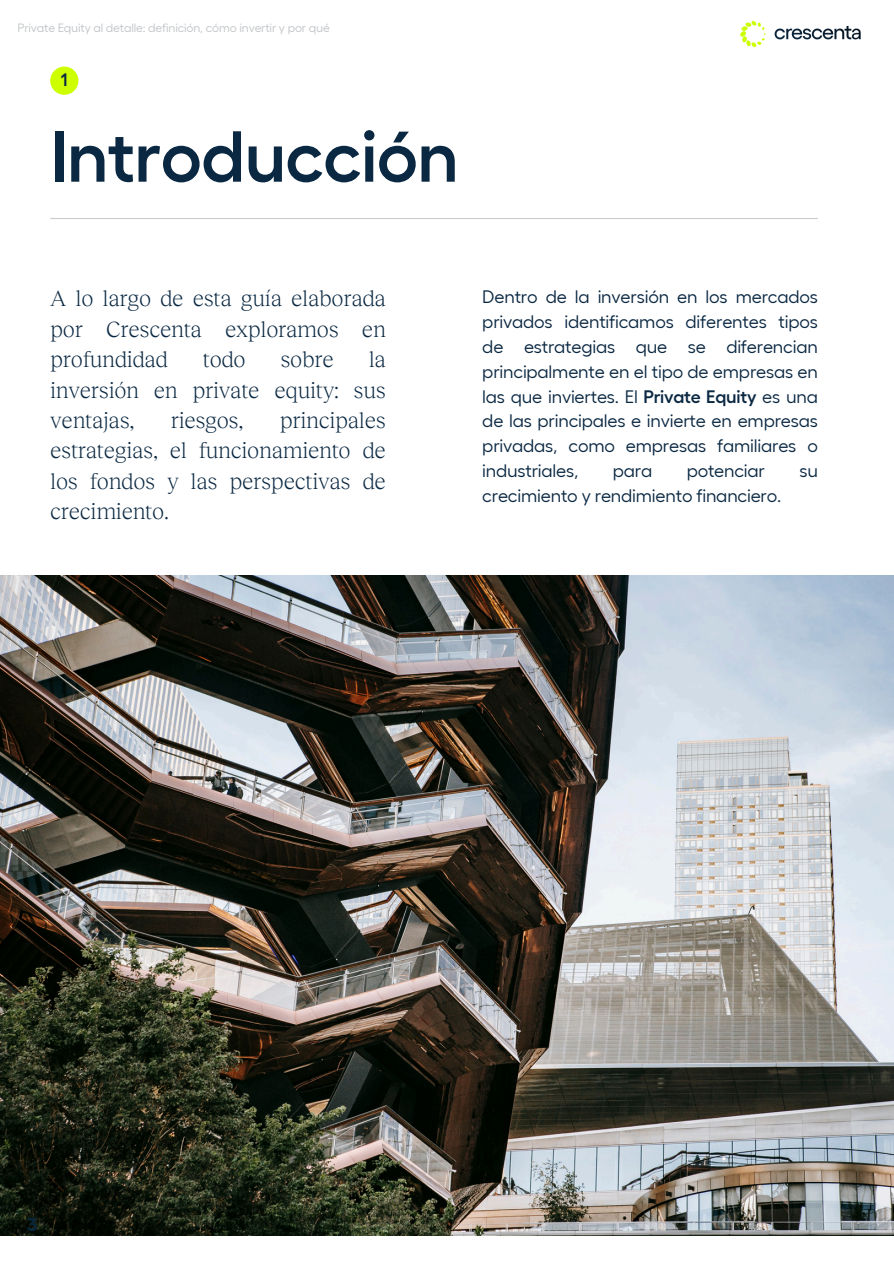
<style>
.page{position:relative;width:894px;height:1264px;background:#fff}
.page>*{position:absolute;margin:0;border:0;box-sizing:border-box;transform-origin:0 0}
.t1{font:600 72px "Fellix";letter-spacing:-.01em;color:#0a2842}
.t2{font:300 22.5px/30.3px "Reckless Neue";letter-spacing:-.01em;color:#0a2842;text-align:justify}
.t3{font:18px/24.8px "Fellix";letter-spacing:-.01em;color:#0a2842;text-align:justify}
.t4{font:600 18px "Fellix";color:#0a2842}
.t5{font:12px "Fellix";letter-spacing:-.01em;color:#c1c4c7}
.s1{font-weight:600}
</style>
<div class="page">
<img style="left:740px;top:20px;width:121px;height:28px">
<svg style="left:50px;top:67px;width:28px;height:28px"></svg>
<hr style="left:50px;top:218px;width:767px;height:1px;background:#929292">
<img style="left:0;top:575px;width:893px;height:660px">
<p class="t5" style="left:17px;top:21px;width:314px">Private Equity al detalle: definición, cómo invertir y por qué</p>
<p class="t4" style="left:61px;top:70px;width:8px">1</p>
<p class="t1" style="left:50px;top:116px;width:410px">Introducción</p>
<h1 class="t2" style="left:50px;top:283px;width:337px">A lo largo de esta guía elaborada por Crescenta exploramos en profundidad</h1>
<h1 class="t2" style="left:203px;top:344px;width:44px">todo</h1>
<h1 class="t2" style="left:280px;top:344px;width:55px">sobre</h1>
<h1 class="t2" style="left:50px;top:344px;width:337px;text-indent:318px">la inversión en private equity: sus ventajas,</h1>
<h1 class="t2" style="left:50px;top:405px;width:337px;text-indent:229px">principales estrategias, el funcionamiento de los fondos y las perspectivas de crecimiento.</h1>
<h1 class="t2" style="left:171px;top:405px;width:74px">riesgos,</h1>
<p class="t3" style="left:482px;top:284px;width:337px">Dentro de la inversión en los mercados privados identificamos diferentes tipos de estrategias que se diferencian principalmente en el tipo de empresas en las que inviertes. El <span class="s1">Private Equity</span> es una de las principales e invierte en empresas privadas, como empresas familiares o industriales,</p>
<p class="t3" style="left:612px;top:458px;width:41px">para</p>
<p class="t3" style="left:686px;top:458px;width:80px">potenciar</p>
<p class="t3" style="left:799px;top:458px;width:20px">su</p>
<p class="t3" style="left:482px;top:482px;width:300px">crecimiento y rendimiento financiero.</p>
<p class="t4" style="left:28px;top:1213px;width:11px">3</p>
</div>
